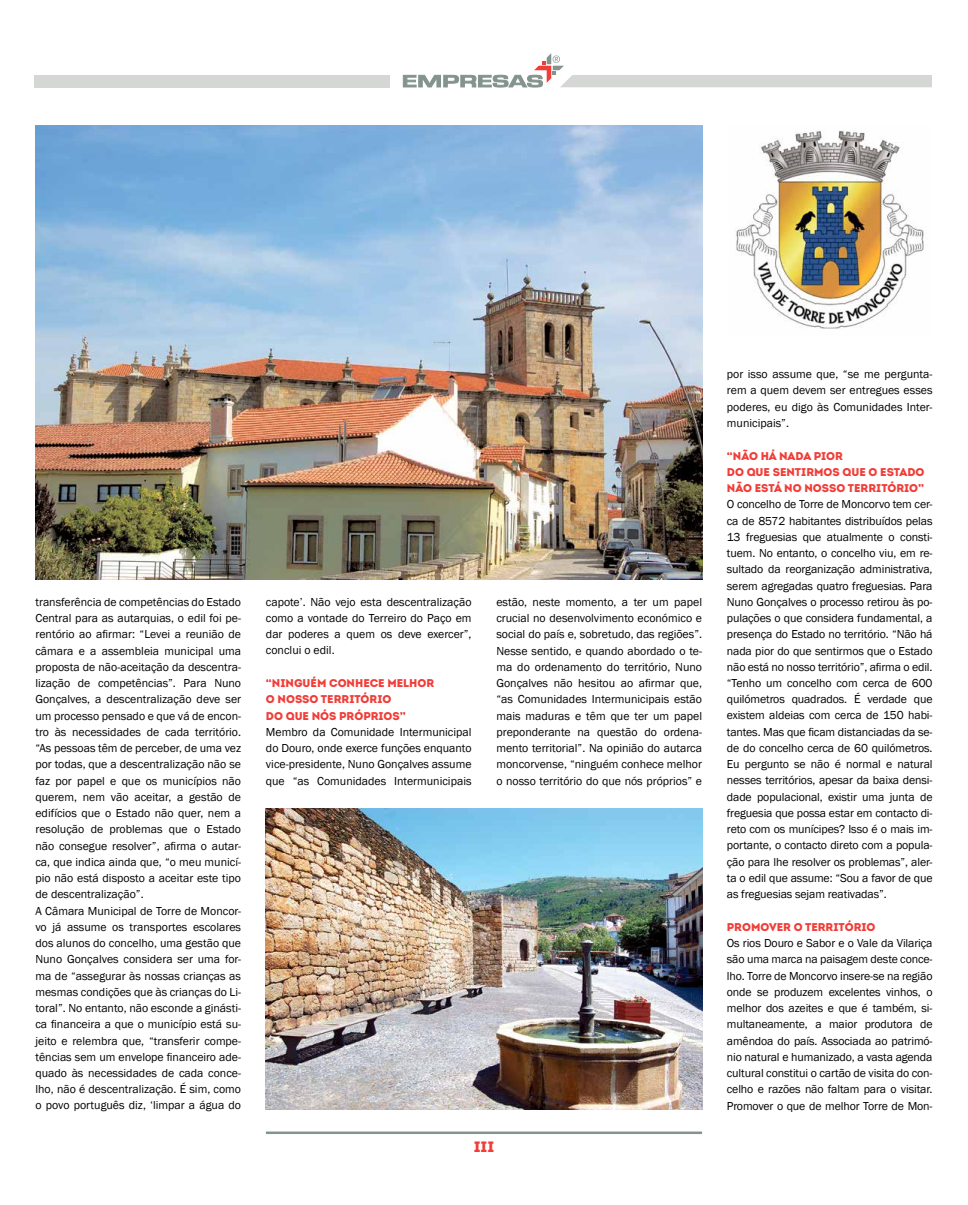
<style>
.page{position:relative;width:968px;height:1205px;background:#fff}
.page>*{position:absolute;margin:0;border:0;box-sizing:border-box;transform-origin:0 0}
.t1{font:15px "Intro Black Caps";color:#f13d38}
.t2{font:11.88px/16.2px "Franklin Gothic";color:#000;text-align:justify}
.t3{font:11.25px/16.2px "Intro Black Caps";color:#f13d38}
</style>
<div class="page">
<img style="left:265px;top:808px;width:437px;height:301px">
<img style="left:35px;top:125px;width:667px;height:454px">
<div style="left:35px;top:75px;width:355px;height:12px;background:#d5d7d4"></div>
<svg style="left:403px;top:53px;width:528px;height:35px"></svg>
<hr style="left:266px;top:1131px;width:436px;height:3px;background:#83938d">
<img style="left:736px;top:130px;width:188px;height:199px">
<p class="t2" style="left:35px;top:594px;width:207px;text-align:left">transferência de competências do Estado Central para as autarquias, o edil foi pe&shy;rentório ao afirmar: “Levei a reunião de câmara e a assembleia municipal uma proposta de não-aceitação da descentra&shy;lização de competências”. Para Nuno Gonçalves, a descentralização deve ser um processo pensado e que vá de encon&shy;tro às necessidades de cada território. “As pessoas têm de perceber, de uma vez por todas, que a descentralização não se faz por papel e que os municípios não querem, nem vão aceitar, a gestão de edifícios que o Estado não quer, nem a resolução de problemas que o Estado não consegue resolver”, afirma o autar&shy;ca, que indica ainda que, “o meu municí&shy;pio não está disposto a aceitar este tipo de descentralização”.<br>A Câmara Municipal de Torre de Moncor&shy;vo já assume os transportes escolares dos alunos do concelho, uma gestão que Nuno Gonçalves considera ser uma for&shy;ma de “assegurar às nossas crianças as mesmas condições que às crianças do Li&shy;toral”. No entanto, não esconde a ginásti&shy;ca financeira a que o município está su&shy;jeito e relembra que, “transferir compe&shy;tências sem um envelope financeiro ade&shy;quado às necessidades de cada conce&shy;lho, não é descentralização. É sim, como o povo português diz, ‘limpar a água do</p>
<p class="t2" style="left:266px;top:594px;width:207px">capote’. Não vejo esta descentralização como a vontade do Terreiro do Paço em dar poderes a quem os deve exercer”, conclui o edil.</p>
<p class="t3" style="left:266px;top:675px;width:170px">“NINGUÉM CONHECE MELHOR<br>O NOSSO TERRITÓRIO<br>DO QUE NÓS PRÓPRIOS”</p>
<p class="t2" style="left:266px;top:724px;width:207px">Membro da Comunidade Intermunicipal do Douro, onde exerce funções enquanto vice-presidente, Nuno Gonçalves assume que “as Comunidades Intermunicipais</p>
<p class="t2" style="left:496px;top:594px;width:207px">estão, neste momento, a ter um papel crucial no desenvolvimento económico e social do país e, sobretudo, das regiões”.<br>Nesse sentido, e quando abordado o te&shy;ma do ordenamento do território, Nuno Gonçalves não hesitou ao afirmar que, “as Comunidades Intermunicipais estão mais maduras e têm que ter um papel preponderante na questão do ordena&shy;mento territorial”. Na opinião do autarca moncorvense, “ninguém conhece melhor o nosso território do que nós próprios” e</p>
<p class="t1" style="left:473px;top:1136px;width:22px">III</p>
<p class="t2" style="left:726px;top:366px;width:207px">por isso assume que, “se me pergunta&shy;rem a quem devem ser entregues esses poderes, eu digo às Comunidades Inter&shy;municipais”.</p>
<p class="t3" style="left:726px;top:447px;width:199px">“NÃO HÁ NADA PIOR<br>DO QUE SENTIRMOS QUE O ESTADO<br>NÃO ESTÁ NO NOSSO TERRITÓRIO”</p>
<p class="t2" style="left:726px;top:496px;width:207px">O concelho de Torre de Moncorvo tem cer&shy;ca de 8572 habitantes distribuídos pelas 13 freguesias que atualmente o consti&shy;tuem. No entanto, o concelho viu, em re&shy;sultado da reorganização administrativa, serem agregadas quatro freguesias. Para Nuno Gonçalves o processo retirou às po&shy;pulações o que considera fundamental, a presença do Estado no território. “Não há nada pior do que sentirmos que o Estado não está no nosso território”, afirma o edil. “Tenho um concelho com cerca de 600 quilómetros quadrados. É verdade que existem aldeias com cerca de 150 habi&shy;tantes. Mas que ficam distanciadas da se&shy;de do concelho cerca de 60 quilómetros.<br>Eu pergunto se não é normal e natural nesses territórios, apesar da baixa densi&shy;dade populacional, existir uma junta de freguesia que possa estar em contacto di&shy;reto com os munícipes? Isso é o mais im&shy;portante, o contacto direto com a popula&shy;ção para lhe resolver os problemas”, aler&shy;ta o edil que assume: “Sou a favor de que as freguesias sejam reativadas”.</p>
<p class="t3" style="left:726px;top:918px;width:150px">PROMOVER O TERRITÓRIO</p>
<p class="t2" style="left:726px;top:935px;width:207px">Os rios Douro e Sabor e o Vale da Vilariça são uma marca na paisagem deste conce&shy;lho. Torre de Moncorvo insere-se na região onde se produzem excelentes vinhos, o melhor dos azeites e que é também, si&shy;multaneamente, a maior produtora de amêndoa do país. Associada ao patrimó&shy;nio natural e humanizado, a vasta agenda cultural constitui o cartão de visita do con&shy;celho e razões não faltam para o visitar.<br>Promover o que de melhor Torre de Mon-</p>
</div>
